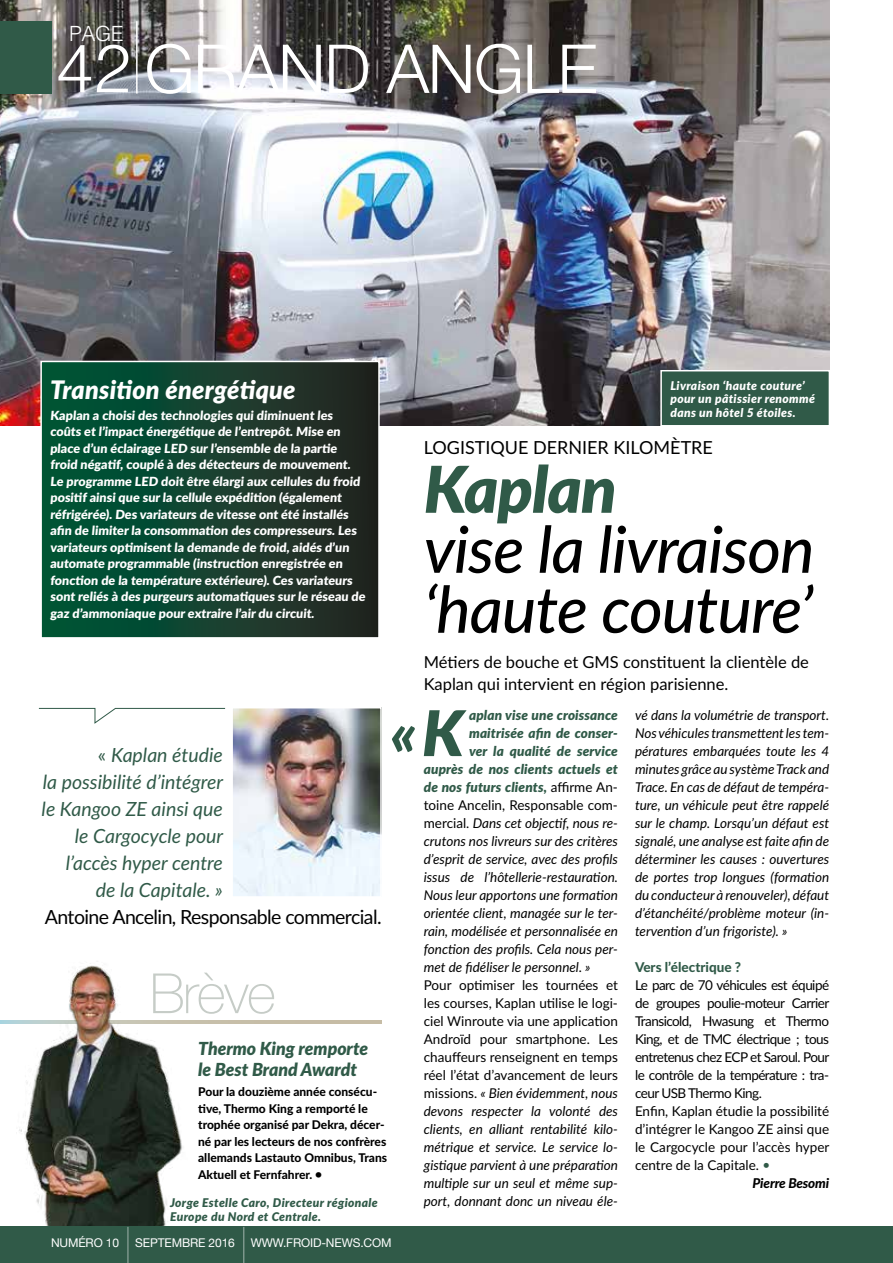
<style>
.page{position:relative;width:893px;height:1263px;background:#fff}
.page>*{position:absolute;margin:0;border:0;box-sizing:border-box;transform-origin:0 0}
.t1{font:300 67.5px "Helvetica Neue";letter-spacing:-.02em;color:#fff}
.t2{font:italic 500 64.5px/60px "Lato";letter-spacing:-.01em;color:#000}
.t3{font:italic 900 64.5px "Lato";letter-spacing:-.01em;color:#305a48}
.t4{font:italic 800 63.15px "Lato";color:#305a48}
.t5{font:100 55.5px "Helvetica Neue";letter-spacing:-.03em;color:#c6ccc7}
.t6{font:italic 900 25.5px "Lato";letter-spacing:.01em;color:#fff}
.t7{font:300 21px "Helvetica";color:#fff}
.t8{font:italic 19.5px/27px "Lato";color:#305a48;text-align:right}
.t9{font:19.5px "Lato";letter-spacing:-.03em;color:#000}
.t10{font:italic 900 18px/20.7px "Lato";color:#305a48}
.t11{font:18px "Lato";color:#000}
.t12{font:16.5px/22.5px "Lato";color:#000}
.t13{font:italic 13.5px/18px "Lato";color:#000;text-align:justify}
.t14{font:13.5px "Lato";letter-spacing:-.04em;color:#000}
.t15{font:13.5px "Lato";color:#000}
.t16{font:italic 900 13.5px "Lato";letter-spacing:.01em;color:#305a48}
.t17{font:800 13.5px "Lato";color:#305a48}
.t18{font:italic 800 13.5px "Lato";letter-spacing:-.01em;color:#000}
.t19{font:900 12.6px/16.5px "Lato";color:#fff}
.t20{font:800 12px/16.5px "Lato";color:#000}
.t21{font:italic 900 12px/13.5px "Lato";letter-spacing:.03em;color:#fff}
.t22{font:italic 900 12px/13.5px "Lato";letter-spacing:.03em;color:#305a48}
.t23{font:12px "Helvetica Neue";letter-spacing:-.01em;color:#fff}
.s1{font-family:"Helvetica"}
.s2{font-weight:900;font-size:62.85px}
.s3{font-weight:400;font-style:normal;color:#000}
.s4{font-style:normal}
.s5{color:#305a48}
</style>
<div class="page">
<svg style="left:0;top:1020px;width:381px;height:3px"></svg>
<img style="left:17px;top:961px;width:170px;height:266px">
<img style="left:0;top:0;width:829px;height:425px">
<div style="left:0;top:21px;width:51px;height:73px;background:#305a48"></div>
<div style="left:0;top:1227px;width:893px;height:36px;background:#305a48"></div>
<svg style="left:38px;top:708px;width:188px;height:16px"></svg>
<img style="left:234px;top:710px;width:145px;height:185px">
<div style="left:231px;top:707px;width:151px;height:191px;border:2px solid #fff"></div>
<hr style="left:136px;top:21px;width:2px;height:73px;background:#fff">
<div style="left:661px;top:371px;width:168px;height:55px;background:#305a48"></div>
<div style="left:660px;top:370px;width:170px;height:56px;border:2px solid #fff"></div>
<hr style="left:128px;top:1227px;width:1px;height:36px;background:#fff">
<hr style="left:243px;top:1227px;width:1px;height:36px;background:#fff">
<div style="left:41px;top:361px;width:338px;height:277px;background:linear-gradient(to right,#005939,#2a2523)"></div>
<div style="left:40px;top:361px;width:340px;height:278px;border:2px solid #fff"></div>
<h3 class="t7" style="left:69px;top:15px;width:56px">PAGE</h3>
<h1 class="t1" style="left:56px;top:14px;width:543px"><span class="s1">42</span> GRAND ANGLE</h1>
<h3 class="t6" style="left:50px;top:370px;width:247px">Transition énergétique</h3>
<p class="t19" style="left:50px;top:406px;width:318px">Kaplan a choisi des technologies qui diminuent les coûts et l’impact énergétique de l’entrepôt. Mise en place d’un éclairage LED sur l’ensemble de la partie froid négatif, couplé à des détecteurs de mouvement.<br>Le programme LED doit être élargi aux cellules du froid positif ainsi que sur la cellule expédition (également réfrigérée). Des variateurs de vitesse ont été installés afin de limiter la consommation des compresseurs. Les variateurs optimisent la demande de froid, aidés d’un automate programmable (instruction enregistrée en fonction de la température extérieure). Ces variateurs sont reliés à des purgeurs automatiques sur le réseau de gaz d’ammoniaque pour extraire l’air du circuit.</p>
<p class="t21" style="left:670px;top:378px;width:146px">Livraison ‘haute couture’ pour un pâtissier renommé dans un hôtel 5 étoiles.</p>
<h3 class="t11" style="left:424px;top:434px;width:291px">LOGISTIQUE DERNIER KILOMÈTRE</h3>
<h2 class="t3" style="left:424px;top:441px;width:194px">Kaplan</h2>
<h2 class="t2" style="left:424px;top:517px;width:392px">vise la livraison ‘haute couture’</h2>
<p class="t12" style="left:424px;top:650px;width:387px">Métiers de bouche et GMS constituent la clientèle de<br>Kaplan qui intervient en région parisienne.</p>
<h3 class="t4" style="left:390px;top:686px;width:75px">«<span class="s2">K</span></h3>
<p class="t16" style="left:469px;top:705px;width:150px">aplan vise une croissance</p>
<p class="t16" style="left:469px;top:723px;width:150px">maitrisée afin de conser-</p>
<p class="t16" style="left:469px;top:741px;width:150px">ver la qualité de service</p>
<p class="t16" style="left:424px;top:759px;width:196px">auprès de nos clients actuels et</p>
<p class="t16" style="left:424px;top:777px;width:196px">de nos futurs clients, <span class="s3">affirme An-</span></p>
<p class="t15" style="left:424px;top:795px;width:196px">toine Ancelin, Responsable com-</p>
<p class="t13" style="left:424px;top:814px;width:196px"><span class="s4">mercial.</span> Dans cet objectif, nous re-</p>
<p class="t13" style="left:424px;top:832px;width:196px">crutons nos livreurs sur des critères</p>
<p class="t13" style="left:424px;top:850px;width:196px">d’esprit de service, avec des profils</p>
<p class="t13" style="left:424px;top:867px;width:196px">issus de l’hôtellerie-restauration.</p>
<p class="t13" style="left:424px;top:885px;width:196px">Nous leur apportons une formation</p>
<p class="t13" style="left:424px;top:903px;width:196px">orientée client, managée sur le ter-</p>
<p class="t13" style="left:424px;top:921px;width:196px">rain, modélisée et personnalisée en</p>
<p class="t13" style="left:424px;top:939px;width:196px">fonction des profils. Cela nous per-</p>
<p class="t13" style="left:424px;top:957px;width:168px">met de fidéliser le personnel. »</p>
<p class="t13" style="left:424px;top:975px;width:196px"><span class="s4">Pour optimiser les tournées et les courses, Kaplan utilise le logi&shy;ciel Winroute via une application Androïd pour smartphone. Les chauffeurs renseignent en temps réel l’état d’avancement de leurs missions.</span> « Bien évidemment, nous devons respecter la volonté des clients, en alliant rentabilité kilo&shy;métrique et service. Le service lo&shy;gistique parvient à une préparation multiple sur un seul et même sup&shy;port, donnant donc un niveau éle-</p>
<h3 class="t8" style="left:42px;top:740px;width:183px"><span class="s4">«</span> Kaplan étudie<br>la possibilité d’intégrer le Kangoo ZE ainsi que le Cargocycle pour l’accès hyper centre<br>de la Capitale. »</h3>
<h3 class="t9" style="left:45px;top:902px;width:338px">Antoine Ancelin, Responsable commercial.</h3>
<h3 class="t5" style="left:150px;top:951px;width:128px">Brève</h3>
<h3 class="t10" style="left:198px;top:1037px;width:172px">Thermo King remporte le Best Brand Awardt</h3>
<p class="t20" style="left:198px;top:1083px;width:191px">Pour la douzième année consécu&shy;tive, Thermo King a remporté le trophée organisé par Dekra, décer&shy;né par les lecteurs de nos confrères allemands Lastauto Omnibus, Trans<br>Aktuell et Fernfahrer. •</p>
<p class="t22" style="left:170px;top:1195px;width:209px">Jorge Estelle Caro, Directeur régionale<br>Europe du Nord et Centrale.</p>
<p class="t23" style="left:51px;top:1234px;width:70px">NUMÉRO 10</p>
<p class="t23" style="left:135px;top:1234px;width:101px">SEPTEMBRE 2016</p>
<p class="t23" style="left:251px;top:1234px;width:142px">WWW.FROID-NEWS.COM</p>
<p class="t13" style="left:635px;top:705px;width:196px">vé dans la volumétrie de transport.<br>Nos véhicules transmettent les tem&shy;pératures embarquées toute les 4 minutes grâce au système Track and Trace. En cas de défaut de tempéra&shy;ture, un véhicule peut être rappelé sur le champ. Lorsqu’un défaut est signalé, une analyse est faite afin de déterminer les causes : ouvertures de portes trop longues (formation du conducteur à renouveler), défaut d’étanchéité/problème moteur (in&shy;tervention d’un frigoriste). »</p>
<p class="t17" style="left:635px;top:957px;width:108px">Vers l’électrique ?</p>
<p class="t14" style="left:635px;top:975px;width:196px">Le parc de 70 véhicules est équipé</p>
<p class="t14" style="left:635px;top:993px;width:196px">de groupes poulie-moteur Carrier</p>
<p class="t14" style="left:635px;top:1011px;width:196px">Transicold, Hwasung et Thermo</p>
<p class="t14" style="left:635px;top:1029px;width:196px">King, et de TMC électrique ; tous</p>
<p class="t14" style="left:635px;top:1047px;width:196px">entretenus chez ECP et Saroul. Pour</p>
<p class="t14" style="left:635px;top:1065px;width:196px">le contrôle de la température : tra-</p>
<p class="t14" style="left:635px;top:1083px;width:128px">ceur USB Thermo King.</p>
<p class="t15" style="left:635px;top:1101px;width:196px">Enfin, Kaplan étudie la possibilité</p>
<p class="t15" style="left:635px;top:1119px;width:196px">d’intégrer le Kangoo ZE ainsi que</p>
<p class="t15" style="left:635px;top:1137px;width:196px">le Cargocycle pour l’accès hyper</p>
<p class="t15" style="left:635px;top:1155px;width:137px">centre de la Capitale. <span class="s5">•</span></p>
<p class="t18" style="left:752px;top:1173px;width:78px">Pierre Besomi</p>
</div>
